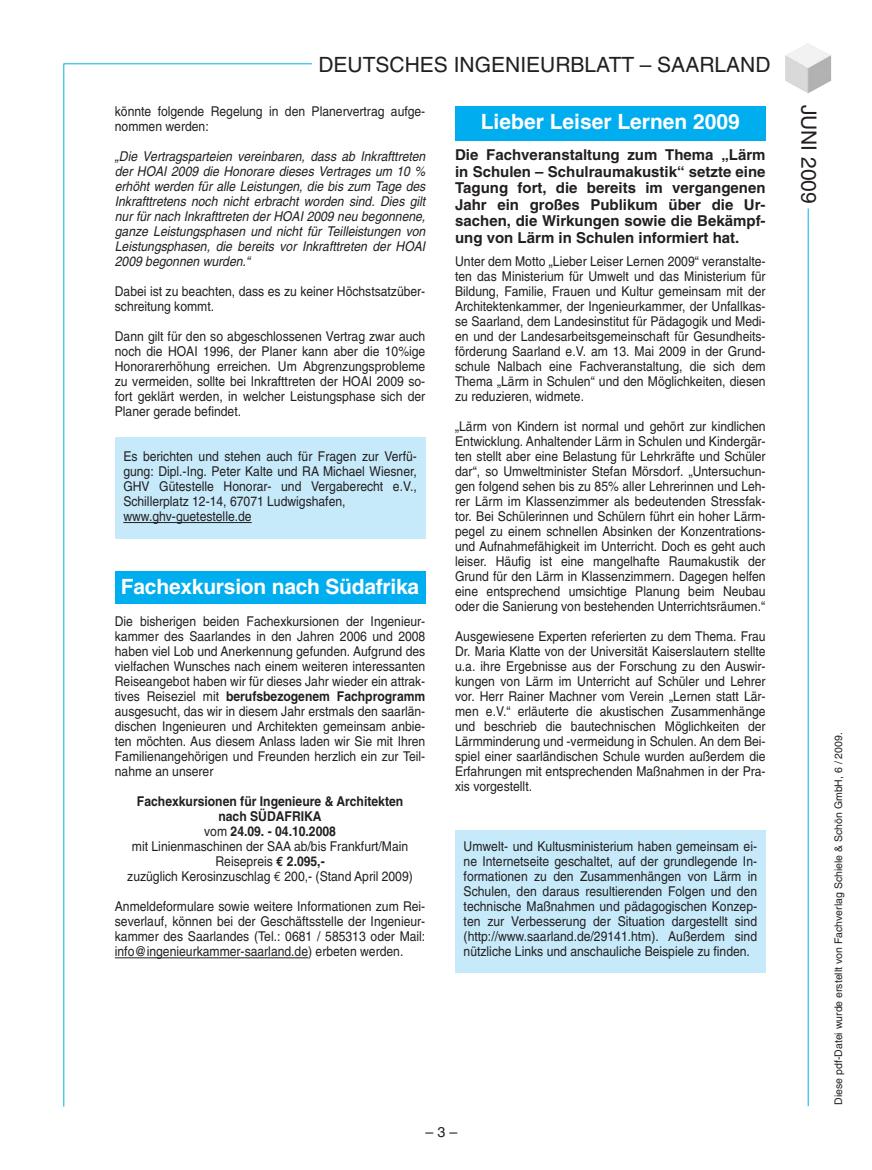
<style>
.page{position:relative;width:872px;height:1170px;background:#fff}
.page>*{position:absolute;margin:0;border:0;box-sizing:border-box;transform-origin:0 0}
.t1{font:700 21px "Helvetica";letter-spacing:-.01em;color:#fff}
.t2{font:21px "Helvetica";color:#231f20}
.t3{font:700 15px/16.5px "Helvetica";color:#231f20;text-align:justify}
.t4{font:14.25px "Helvetica";color:#231f20}
.t5{font:13.5px/15px "Helvetica";color:#231f20;text-align:justify;scale:.9 1}
.t6{font:italic 13.5px/15px "Helvetica";color:#231f20;text-align:justify;scale:.9 1}
.t7{font:10.5px "Helvetica";color:#231f20}
.s1{font-weight:700}
.s2{font-family:"Euro Mono";font-weight:700}
.s3{font-family:"Euro Mono"}
</style>
<div class="page">
<hr style="left:115px;top:957px;width:193px;height:1px;background:#231f20">
<hr style="left:63px;top:64px;width:1px;height:1042px;background:#00aeef">
<hr style="left:807px;top:208px;width:1px;height:898px;background:#00aeef">
<hr style="left:64px;top:63px;width:267px;height:1px;background:#00aeef">
<img style="left:785px;top:43px;width:46px;height:50px">
<div style="left:313px;top:55px;width:459px;height:30px;background:#fff"></div>
<div style="left:455px;top:106px;width:310px;height:34px;background:#00aeef"></div>
<div style="left:115px;top:437px;width:310px;height:101px;background:#c6eafa"></div>
<hr style="left:123px;top:522px;width:129px;height:1px;background:#231f20">
<div style="left:455px;top:830px;width:310px;height:142px;background:#c6eafa"></div>
<div style="left:115px;top:571px;width:310px;height:32px;background:#00aeef"></div>
<h1 class="t2" style="left:318px;top:57px;width:453px">DEUTSCHES INGENIEURBLATT – SAARLAND</h1>
<p class="t5" style="left:115px;top:105px;width:346px">könnte folgende Regelung in den Planervertrag aufge&shy;nommen werden:</p>
<p class="t6" style="left:115px;top:150px;width:346px">„Die Vertragsparteien vereinbaren, dass ab Inkrafttreten der HOAI 2009 die Honorare dieses Vertrages um 10 % erhöht werden für alle Leistungen, die bis zum Tage des Inkrafttretens noch nicht erbracht worden sind. Dies gilt nur für nach Inkrafttreten der HOAI 2009 neu begonnene, ganze Leistungsphasen und nicht für Teilleistungen von Leistungsphasen, die bereits vor Inkrafttreten der HOAI 2009 begonnen wurden.“</p>
<p class="t5" style="left:115px;top:285px;width:346px">Dabei ist zu beachten, dass es zu keiner Höchstsatzüber&shy;schreitung kommt.</p>
<p class="t5" style="left:115px;top:330px;width:346px">Dann gilt für den so abgeschlossenen Vertrag zwar auch noch die HOAI 1996, der Planer kann aber die 10%ige Honorarerhöhung erreichen. Um Abgrenzungsprobleme zu vermeiden, sollte bei Inkrafttreten der HOAI 2009 so&shy;fort geklärt werden, in welcher Leistungsphase sich der Planer gerade befindet.</p>
<p class="t5" style="left:123px;top:450px;width:327px;text-align:left">Es berichten und stehen auch für Fragen zur Verfü&shy;gung: Dipl.-Ing. Peter Kalte und RA Michael Wiesner, GHV Gütestelle Honorar- und Vergaberecht e.V., Schillerplatz 12-14, 67071 Ludwigshafen, www.ghv-guetestelle.de</p>
<h1 class="t1" style="left:121px;top:578px;width:300px">Fachexkursion nach Südafrika</h1>
<p class="t5" style="left:115px;top:615px;width:346px">Die bisherigen beiden Fachexkursionen der Ingenieur&shy;kammer des Saarlandes in den Jahren 2006 und 2008 haben viel Lob und Anerkennung gefunden. Aufgrund des vielfachen Wunsches nach einem weiteren interessanten Reiseangebot haben wir für dieses Jahr wieder ein attrak&shy;tives Reiseziel mit <span class="s1">berufsbezogenem Fachprogramm </span>ausgesucht, das wir in diesem Jahr erstmals den saarlän&shy;dischen Ingenieuren und Architekten gemeinsam anbie&shy;ten möchten. Aus diesem Anlass laden wir Sie mit Ihren Familienangehörigen und Freunden herzlich ein zur Teil&shy;nahme an unserer</p>
<p class="t5" style="left:127px;top:795px;width:319px;text-align:center"><span class="s1">Fachexkursionen für Ingenieure &amp; Architekten nach SÜDAFRIKA<br></span>vom <span class="s1">24.09. - 04.10.2008<br></span>mit Linienmaschinen der SAA ab/bis Frankfurt/Main Reisepreis <span class="s2">€</span> <span class="s1">2.095,-<br></span>zuzüglich Kerosinzuschlag <span class="s3">€</span> 200,- (Stand April 2009)</p>
<p class="t5" style="left:115px;top:900px;width:346px">Anmeldeformulare sowie weitere Informationen zum Rei&shy;severlauf, können bei der Geschäftsstelle der Ingenieur&shy;kammer des Saarlandes (Tel.: 0681 / 585313 oder Mail: info@ingenieurkammer-saarland.de) erbeten werden.</p>
<h1 class="t1" style="left:481px;top:114px;width:261px">Lieber Leiser Lernen 2009</h1>
<p class="t3" style="left:455px;top:148px;width:312px">Die Fachveranstaltung zum Thema „Lärm in Schulen – Schulraumakustik“ setzte eine Tagung fort, die bereits im vergangenen Jahr ein großes Publikum über die Ur&shy;sachen, die Wirkungen sowie die Bekämpf&shy;ung von Lärm in Schulen informiert hat.</p>
<p class="t5" style="left:455px;top:255px;width:346px">Unter dem Motto „Lieber Leiser Lernen 2009“ veranstalte&shy;ten das Ministerium für Umwelt und das Ministerium für Bildung, Familie, Frauen und Kultur gemeinsam mit der Architektenkammer, der Ingenieurkammer, der Unfallkas&shy;se Saarland, dem Landesinstitut für Pädagogik und Medi&shy;en und der Landesarbeitsgemeinschaft für Gesundheits&shy;förderung Saarland e.V. am 13. Mai 2009 in der Grund&shy;schule Nalbach eine Fachveranstaltung, die sich dem Thema „Lärm in Schulen“ und den Möglichkeiten, diesen zu reduzieren, widmete.</p>
<p class="t5" style="left:455px;top:420px;width:346px">„Lärm von Kindern ist normal und gehört zur kindlichen Entwicklung. Anhaltender Lärm in Schulen und Kindergär&shy;ten stellt aber eine Belastung für Lehrkräfte und Schüler dar“, so Umweltminister Stefan Mörsdorf. „Untersuchun&shy;gen folgend sehen bis zu 85% aller Lehrerinnen und Leh&shy;rer Lärm im Klassenzimmer als bedeutenden Stressfak&shy;tor. Bei Schülerinnen und Schülern führt ein hoher Lärm&shy;pegel zu einem schnellen Absinken der Konzentrations&shy;und Aufnahmefähigkeit im Unterricht. Doch es geht auch leiser. Häufig ist eine mangelhafte Raumakustik der Grund für den Lärm in Klassenzimmern. Dagegen helfen eine entsprechend umsichtige Planung beim Neubau oder die Sanierung von bestehenden Unterrichtsräumen.“</p>
<p class="t5" style="left:455px;top:630px;width:346px">Ausgewiesene Experten referierten zu dem Thema. Frau Dr. Maria Klatte von der Universität Kaiserslautern stellte u.a. ihre Ergebnisse aus der Forschung zu den Auswir&shy;kungen von Lärm im Unterricht auf Schüler und Lehrer vor. Herr Rainer Machner vom Verein „Lernen statt Lär&shy;men e.V.“ erläuterte die akustischen Zusammenhänge und beschrieb die bautechnischen Möglichkeiten der Lärmminderung und -vermeidung in Schulen. An dem Bei&shy;spiel einer saarländischen Schule wurden außerdem die Erfahrungen mit entsprechenden Maßnahmen in der Pra&shy;xis vorgestellt.</p>
<p class="t5" style="left:463px;top:840px;width:327px">Umwelt- und Kultusministerium haben gemeinsam ei&shy;ne Internetseite geschaltet, auf der grundlegende In&shy;formationen zu den Zusammenhängen von Lärm in Schulen, den daraus resultierenden Folgen und den technische Maßnahmen und pädagogischen Konzep&shy;ten zur Verbesserung der Situation dargestellt sind (http://www.saarland.de/29141.htm). Außerdem sind nützliche Links und anschauliche Beispiele zu finden.</p>
<p class="t4" style="left:425px;top:1126px;width:33px">–3–</p>
<h1 class="t2" style="left:816px;top:104px;width:101px;rotate:90deg">JUNI 2009</h1>
<p class="t7" style="left:834px;top:1104px;width:374px;rotate:-90deg">Diese pdf-Datei wurde erstellt von Fachverlag Schiele &amp; Schön GmbH, 6 / 2009.</p>
</div>
